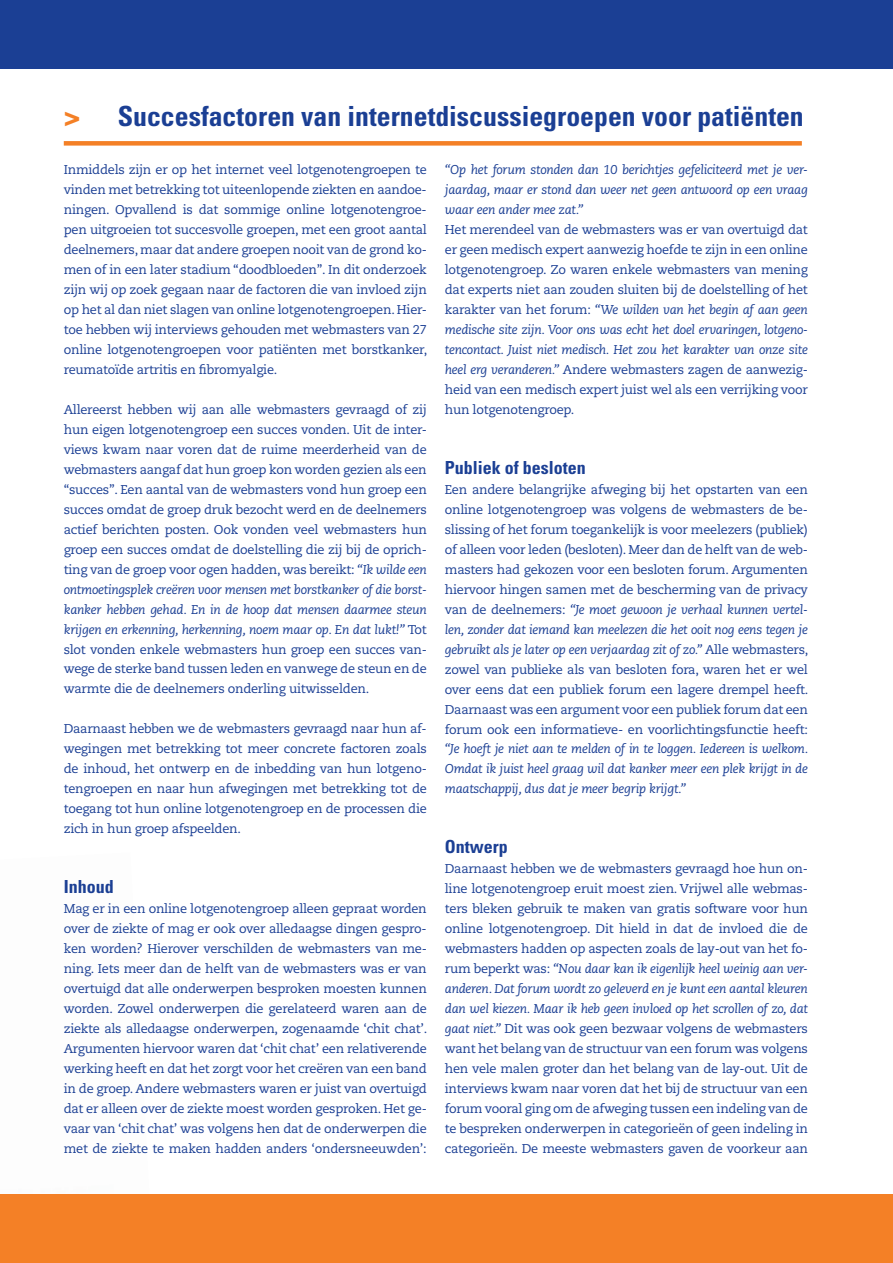
<style>
.page{position:relative;width:893px;height:1263px;background:#fff}
.page>*{position:absolute;margin:0;border:0;box-sizing:border-box;transform-origin:0 0}
.t1{font:700 condensed 27.75px "Univers LT Std";color:#1b3f94}
.t2{font:700 condensed 18px "Univers LT Std";color:#1b3f94}
.t3{font:12.75px/20px "Caecilia LT Std";letter-spacing:-.02em;color:#1b3f94;text-align:justify}
.t4{font:italic 12.75px/20px "Caecilia LT Std";letter-spacing:-.02em;color:#1b3f94;text-align:justify}
.s1{font-family:"Univers LT Std X Black";font-weight:400;font-stretch:normal;color:#f48026}
.s2{font-style:italic}
</style>
<div class="page">
<div style="left:0;top:0;width:893px;height:68px;background:#1b3f94"></div>
<div style="left:0;top:1195px;width:893px;height:68px;background:#f48026"></div>
<div style="left:64px;top:141px;width:738px;height:5px;background:#f48026"></div>
<h1 class="t1" style="left:64px;top:100px;width:741px"><span class="s1">&gt;</span> Succesfactoren van internetdiscussiegroepen voor patiënten</h1>
<p class="t3" style="left:64px;top:160px;width:365px">Inmiddels zijn er op het internet veel lotgenotengroepen te vinden met betrekking tot uiteenlopende ziekten en aandoe&shy;ningen. Opvallend is dat sommige online lotgenotengroe&shy;pen uitgroeien tot succesvolle groepen, met een groot aantal deelnemers, maar dat andere groepen nooit van de grond ko&shy;men of in een later stadium “doodbloeden”. In dit onderzoek zijn wij op zoek gegaan naar de factoren die van invloed zijn op het al dan niet slagen van online lotgenotengroepen. Hier&shy;toe hebben wij interviews gehouden met webmasters van 27 online lotgenotengroepen voor patiënten met borstkanker, reumatoïde artritis en fibromyalgie.</p>
<p class="t3" style="left:64px;top:400px;width:365px">Allereerst hebben wij aan alle webmasters gevraagd of zij hun eigen lotgenotengroep een succes vonden. Uit de inter&shy;views kwam naar voren dat de ruime meerderheid van de webmasters aangaf dat hun groep kon worden gezien als een “succes”. Een aantal van de webmasters vond hun groep een succes omdat de groep druk bezocht werd en de deelnemers actief berichten posten. Ook vonden veel webmasters hun groep een succes omdat de doelstelling die zij bij de oprich&shy;ting van de groep voor ogen hadden, was bereikt: <span class="s2">“Ik wilde een ontmoetingsplek creëren voor mensen met borstkanker of die borst&shy;kanker hebben gehad. En in de hoop dat mensen daarmee steun krijgen en erkenning, herkenning, noem maar op. En dat lukt!”</span> Tot slot vonden enkele webmasters hun groep een succes van&shy;wege de sterke band tussen leden en vanwege de steun en de warmte die de deelnemers onderling uitwisselden.</p>
<p class="t3" style="left:64px;top:719px;width:365px">Daarnaast hebben we de webmasters gevraagd naar hun af&shy;wegingen met betrekking tot meer concrete factoren zoals de inhoud, het ontwerp en de inbedding van hun lotgeno&shy;tengroepen en naar hun afwegingen met betrekking tot de toegang tot hun online lotgenotengroep en de processen die zich in hun groep afspeelden.</p>
<h2 class="t2" style="left:64px;top:876px;width:52px">Inhoud</h2>
<p class="t3" style="left:64px;top:899px;width:365px">Mag er in een online lotgenotengroep alleen gepraat worden over de ziekte of mag er ook over alledaagse dingen gespro&shy;ken worden? Hierover verschilden de webmasters van me&shy;ning. Iets meer dan de helft van de webmasters was er van overtuigd dat alle onderwerpen besproken moesten kunnen worden. Zowel onderwerpen die gerelateerd waren aan de ziekte als alledaagse onderwerpen, zogenaamde ‘chit chat’.<br>Argumenten hiervoor waren dat ‘chit chat’ een relativerende werking heeft en dat het zorgt voor het creëren van een band in de groep. Andere webmasters waren er juist van overtuigd dat er alleen over de ziekte moest worden gesproken. Het ge&shy;vaar van ‘chit chat’ was volgens hen dat de onderwerpen die met de ziekte te maken hadden anders ‘ondersneeuwden’:</p>
<p class="t4" style="left:445px;top:160px;width:365px">“Op het forum stonden dan 10 berichtjes gefeliciteerd met je ver&shy;jaardag, maar er stond dan weer net geen antwoord op een vraag waar een ander mee zat.”</p>
<p class="t3" style="left:445px;top:220px;width:365px">Het merendeel van de webmasters was er van overtuigd dat er geen medisch expert aanwezig hoefde te zijn in een online lotgenotengroep. Zo waren enkele webmasters van mening dat experts niet aan zouden sluiten bij de doelstelling of het karakter van het forum: <span class="s2">“We wilden van het begin af aan geen medische site zijn. Voor ons was echt het doel ervaringen, lotgeno&shy;tencontact. Juist niet medisch. Het zou het karakter van onze site heel erg veranderen.”</span> Andere webmasters zagen de aanwezig&shy;heid van een medisch expert juist wel als een verrijking voor hun lotgenotengroep.</p>
<h2 class="t2" style="left:445px;top:456px;width:143px">Publiek of besloten</h2>
<p class="t3" style="left:445px;top:479px;width:365px">Een andere belangrijke afweging bij het opstarten van een online lotgenotengroep was volgens de webmasters de be&shy;slissing of het forum toegankelijk is voor meelezers (publiek) of alleen voor leden (besloten). Meer dan de helft van de web&shy;masters had gekozen voor een besloten forum. Argumenten hiervoor hingen samen met de bescherming van de privacy van de deelnemers: <span class="s2">“Je moet gewoon je verhaal kunnen vertel&shy;len, zonder dat iemand kan meelezen die het ooit nog eens tegen je gebruikt als je later op een verjaardag zit of zo.”</span> Alle webmasters, zowel van publieke als van besloten fora, waren het er wel over eens dat een publiek forum een lagere drempel heeft.<br>Daarnaast was een argument voor een publiek forum dat een forum ook een informatieve- en voorlichtingsfunctie heeft:</p>
<p class="t4" style="left:445px;top:739px;width:365px">“Je hoeft je niet aan te melden of in te loggen. Iedereen is welkom.<br>Omdat ik juist heel graag wil dat kanker meer een plek krijgt in de maatschappij, dus dat je meer begrip krijgt.”</p>
<h2 class="t2" style="left:445px;top:836px;width:64px">Ontwerp</h2>
<p class="t3" style="left:445px;top:859px;width:365px">Daarnaast hebben we de webmasters gevraagd hoe hun on&shy;line lotgenotengroep eruit moest zien. Vrijwel alle webmas&shy;ters bleken gebruik te maken van gratis software voor hun online lotgenotengroep. Dit hield in dat de invloed die de webmasters hadden op aspecten zoals de lay-out van het fo&shy;rum beperkt was: <span class="s2">“Nou daar kan ik eigenlijk heel weinig aan ver&shy;anderen. Dat forum wordt zo geleverd en je kunt een aantal kleuren dan wel kiezen. Maar ik heb geen invloed op het scrollen of zo, dat gaat niet.”</span> Dit was ook geen bezwaar volgens de webmasters want het belang van de structuur van een forum was volgens hen vele malen groter dan het belang van de lay-out. Uit de interviews kwam naar voren dat het bij de structuur van een forum vooral ging om de afweging tussen een indeling van de te bespreken onderwerpen in categorieën of geen indeling in categorieën. De meeste webmasters gaven de voorkeur aan</p>
</div>
